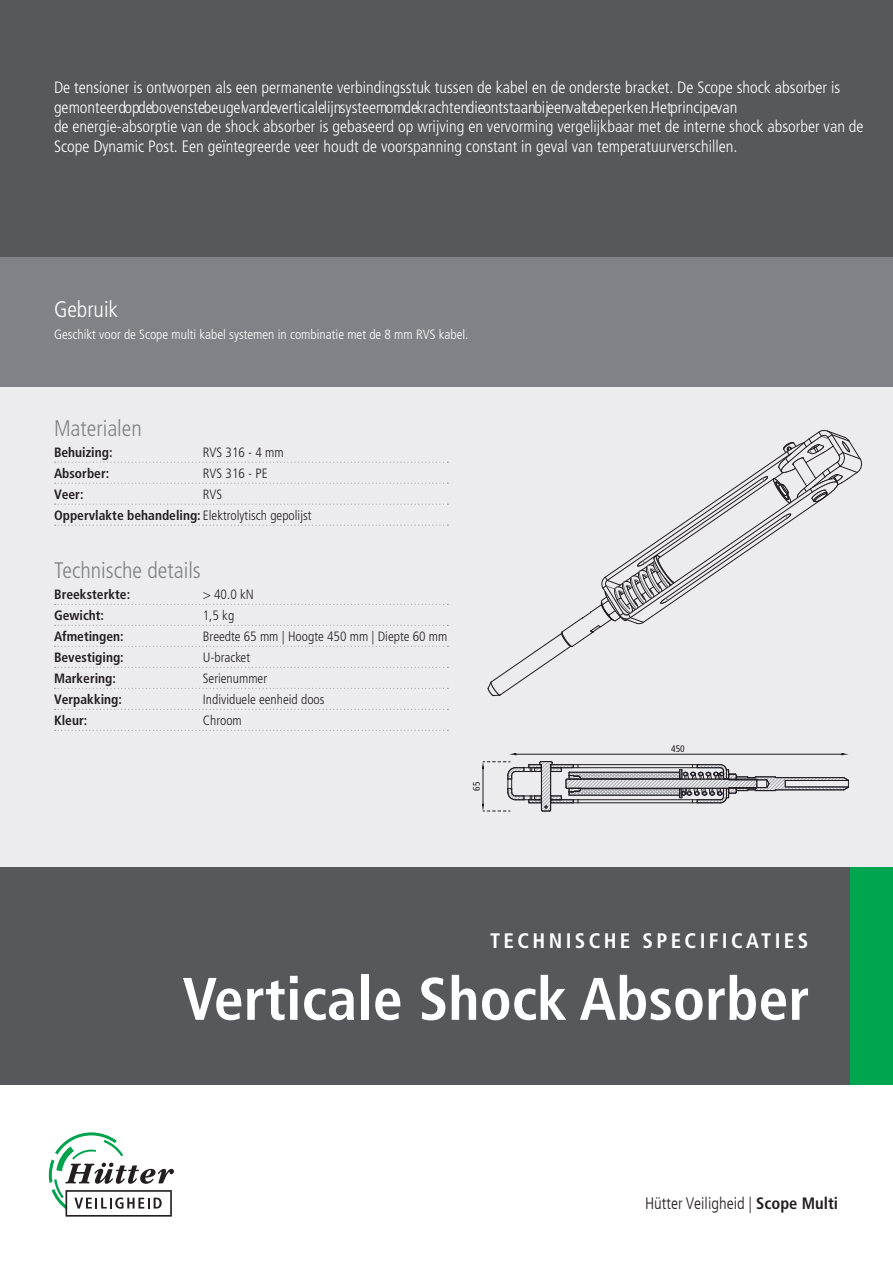
<style>
.page{position:relative;width:893px;height:1263px;background:#fff}
.page>*{position:absolute;margin:0;border:0;box-sizing:border-box;transform-origin:0 0}
.t1{font:700 condensed 60px "Frutiger";color:#fff}
.t2{font:300 condensed 22.5px "Frutiger";color:#808285}
.t3{font:300 condensed 22.5px "Frutiger";color:#fff}
.t4{font:700 condensed 21px "Frutiger";letter-spacing:.16em;color:#fff}
.t5{font:300 condensed 16.5px/19.8px "Frutiger";color:#fff}
.t6{font:300 condensed 16.5px "Frutiger LT";color:#231f20}
.t7{font:300 condensed 13.5px/21px "Frutiger";color:#231f20}
.t8{font:700 condensed 13.5px "Frutiger";color:#231f20}
.t9{font:300 condensed 13.5px "Frutiger";color:#fff}
.t10{font:condensed 9.45px "Frutiger";color:#231f20}
.s1{font-weight:700}
.s2{font-family:"Frutiger";font-weight:700}
</style>
<div class="page">
<div style="left:0;top:257px;width:893px;height:610px;background:#ececee"></div>
<div style="left:0;top:867px;width:893px;height:218px;background:#57585a"></div>
<div style="left:850px;top:867px;width:43px;height:218px;background:#00a54f"></div>
<div style="left:0;top:109px;width:893px;height:278px;background:#808285"></div>
<div style="left:0;top:0;width:893px;height:257px;background:#57585a"></div>
<svg style="left:55px;top:462px;width:393px;height:1px"></svg>
<svg style="left:55px;top:483px;width:393px;height:1px"></svg>
<svg style="left:55px;top:504px;width:393px;height:1px"></svg>
<svg style="left:55px;top:525px;width:393px;height:1px"></svg>
<svg style="left:55px;top:604px;width:393px;height:1px"></svg>
<svg style="left:55px;top:625px;width:393px;height:1px"></svg>
<svg style="left:55px;top:646px;width:393px;height:1px"></svg>
<svg style="left:55px;top:667px;width:393px;height:1px"></svg>
<svg style="left:55px;top:688px;width:393px;height:1px"></svg>
<svg style="left:55px;top:709px;width:393px;height:1px"></svg>
<svg style="left:55px;top:730px;width:393px;height:1px"></svg>
<svg style="left:488px;top:429px;width:375px;height:267px"></svg>
<hr style="left:514px;top:754px;width:329px;height:1px;background:#231f20">
<svg style="left:482px;top:761px;width:367px;height:51px"></svg>
<hr style="left:483px;top:767px;width:1px;height:39px;background:#231f20">
<svg style="left:49px;top:1132px;width:125px;height:84px"></svg>
<p class="t5" style="left:54px;top:77px;width:811px">De tensioner is ontworpen als een permanente verbindingsstuk tussen de kabel en de onderste bracket. De Scope shock absorber is gemonteerdopdebovenstebeugelvandeverticalelijnsysteemomdekrachtendieontstaanbijeenvaltebeperken.Hetprincipevan<br>de energie-absorptie van de shock absorber is gebaseerd op wrijving en vervorming vergelijkbaar met de interne shock absorber van de Scope Dynamic Post. Een geïntegreerde veer houdt de voorspanning constant in geval van temperatuurverschillen.</p>
<h2 class="t3" style="left:54px;top:297px;width:66px">Gebruik</h2>
<p class="t9" style="left:54px;top:327px;width:416px">Geschikt voor de Scope multi kabel systemen in combinatie met de 8 mm RVS kabel.</p>
<h2 class="t2" style="left:54px;top:415px;width:89px">Materialen</h2>
<p class="t8" style="left:54px;top:444px;width:60px">Behuizing:</p>
<p class="t7" style="left:203px;top:442px;width:82px">RVS 316 - 4 mm</p>
<p class="t8" style="left:54px;top:465px;width:57px">Absorber:</p>
<p class="t7" style="left:203px;top:463px;width:66px">RVS 316 - PE</p>
<p class="t8" style="left:54px;top:486px;width:31px">Veer:</p>
<p class="t7" style="left:54px;top:484px;width:259px;text-indent:149px">RVS<br><span class="s1">Oppervlakte behandeling:</span> Elektrolytisch gepolijst</p>
<h2 class="t2" style="left:54px;top:557px;width:148px">Technische details</h2>
<p class="t8" style="left:54px;top:586px;width:78px">Breeksterkte:</p>
<p class="t7" style="left:203px;top:584px;width:53px">&gt; 40.0 kN</p>
<p class="t8" style="left:54px;top:607px;width:52px">Gewicht:</p>
<p class="t7" style="left:203px;top:605px;width:33px">1,5 kg</p>
<p class="t8" style="left:54px;top:628px;width:71px">Afmetingen:</p>
<p class="t7" style="left:203px;top:626px;width:246px">Breedte 65 mm | Hoogte 450 mm | Diepte 60 mm</p>
<p class="t8" style="left:54px;top:649px;width:71px">Bevestiging:</p>
<p class="t7" style="left:203px;top:647px;width:49px">U-bracket</p>
<p class="t8" style="left:54px;top:670px;width:64px">Markering:</p>
<p class="t7" style="left:203px;top:668px;width:66px">Serienummer</p>
<p class="t8" style="left:54px;top:691px;width:70px">Verpakking:</p>
<p class="t7" style="left:203px;top:689px;width:123px">Individuele eenheid doos</p>
<p class="t8" style="left:54px;top:712px;width:35px">Kleur:</p>
<p class="t7" style="left:203px;top:710px;width:41px">Chroom</p>
<p class="t10" style="left:471px;top:791px;width:11px;rotate:-90deg">65</p>
<p class="t10" style="left:671px;top:743px;width:15px">450</p>
<p class="t4" style="left:490px;top:928px;width:320px">TECHNISCHE SPECIFICATIES</p>
<h1 class="t1" style="left:183px;top:963px;width:628px">Verticale Shock Absorber</h1>
<p class="t6" style="left:645px;top:1193px;width:195px">Hütter Veiligheid | <span class="s2">Scope Multi</span></p>
</div>
